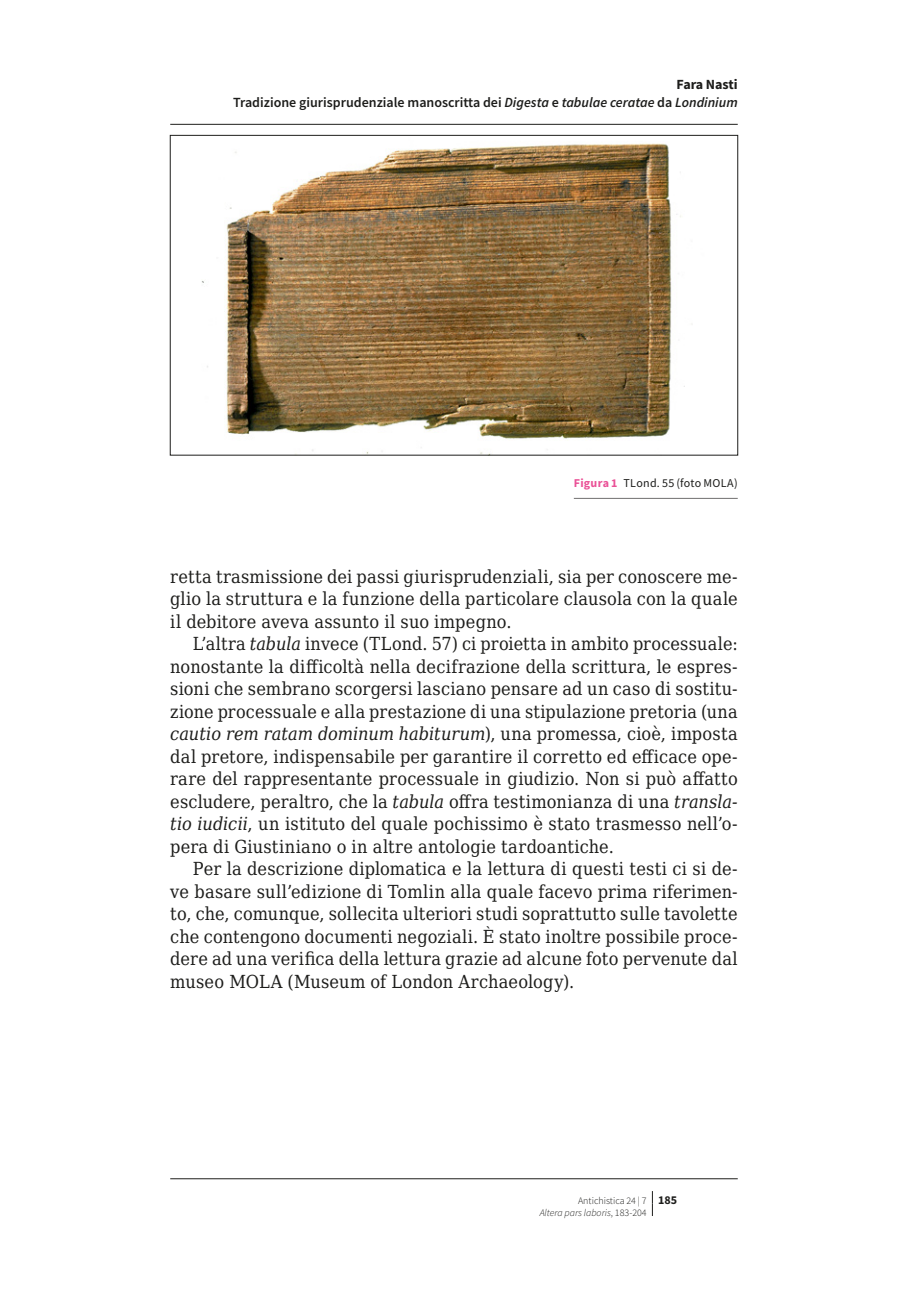
<style>
.page{position:relative;width:908px;height:1304px;background:#fff}
.page>*{position:absolute;margin:0;border:0;box-sizing:border-box;transform-origin:0 0}
.t1{font:18px/22.4px "DejaVu Serif Condensed";letter-spacing:.01em;color:#1d1d1b;text-align:justify}
.t2{font:600 14px/18px "Source Sans Pro";color:#1d1d1b;text-align:right}
.t3{font:12px "Source Sans Pro";letter-spacing:.02em;color:#1d1d1b}
.t4{font:300 10px/12.4px "Source Sans Pro";color:#1d1d1b}
.s1{font-weight:700}
.s2{font-style:italic}
.s3{font-weight:700;color:#ea5297}
.s4{font-weight:700;font-size:12px}
</style>
<div class="page">
<svg style="left:651px;top:1191px;width:1px;height:25px"></svg>
<hr style="left:170px;top:124px;width:567px;height:1px;background:#1d1d1b">
<img style="left:201px;top:143px;width:484px;height:310px">
<hr style="left:573px;top:498px;width:164px;height:1px;background:#706f6f">
<hr style="left:170px;top:1178px;width:567px;height:1px;background:#1d1d1b">
<p class="t2" style="left:233px;top:76px;width:506px"><span class="s1">Fara Nasti<br></span>Tradizione giurisprudenziale manoscritta dei <span class="s2">Digesta</span> e <span class="s2">tabulae ceratae</span> da <span class="s2">Londinium</span></p>
<p class="t3" style="left:573px;top:475px;width:165px"><span class="s3">Figura 1</span> TLond. 55 (foto MOLA)</p>
<p class="t1" style="left:170px;top:565px;width:568px">retta trasmissione dei passi giurisprudenziali, sia per conoscere me&shy;glio la struttura e la funzione della particolare clausola con la quale il debitore aveva assunto il suo impegno.</p>
<p class="t1" style="left:170px;top:632px;width:568px;text-indent:23px">L’altra <span class="s2">tabula</span> invece (TLond. 57) ci proietta in ambito processuale: nonostante la difficoltà nella decifrazione della scrittura, le espres&shy;sioni che sembrano scorgersi lasciano pensare ad un caso di sostitu&shy;zione processuale e alla prestazione di una stipulazione pretoria (una <span class="s2">cautio rem ratam dominum habiturum</span>), una promessa, cioè, imposta dal pretore, indispensabile per garantire il corretto ed efficace ope&shy;rare del rappresentante processuale in giudizio. Non si può affatto escludere, peraltro, che la <span class="s2">tabula</span> offra testimonianza di una <span class="s2">transla&shy;tio iudicii</span>, un istituto del quale pochissimo è stato trasmesso nell’o&shy;pera di Giustiniano o in altre antologie tardoantiche.</p>
<p class="t1" style="left:170px;top:857px;width:568px;text-indent:23px">Per la descrizione diplomatica e la lettura di questi testi ci si de&shy;ve basare sull’edizione di Tomlin alla quale facevo prima riferimen&shy;to, che, comunque, sollecita ulteriori studi soprattutto sulle tavolette che contengono documenti negoziali. È stato inoltre possibile proce&shy;dere ad una verifica della lettura grazie ad alcune foto pervenute dal museo MOLA (Museum of London Archaeology).</p>
<p class="t4" style="left:539px;top:1194px;width:139px;text-indent:38px">Antichistica 24 | 7 <span class="s4">185<br></span><span class="s2">Altera pars laboris</span>, 183-204</p>
</div>
